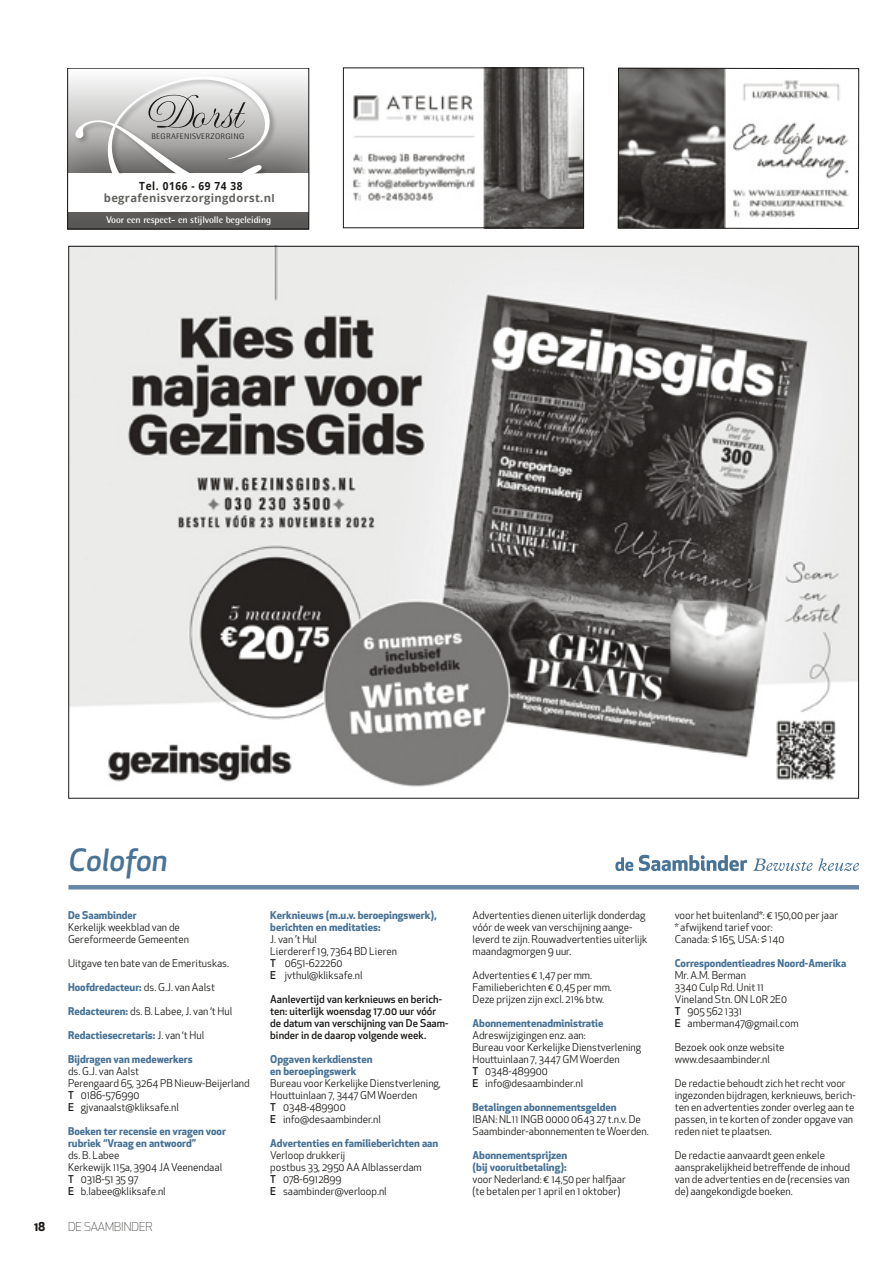
<style>
.page{position:relative;width:893px;height:1263px;background:#fff}
.page>*{position:absolute;margin:0;border:0;box-sizing:border-box;transform-origin:0 0}
.t1{font:italic 500 30px "Apex New";color:#497396}
.t2{font:300 12px "Apex New";color:#1b1917}
.t3{font:700 12px "Apex New";color:#1b1917}
.t4{font:700 11.25px/12px "Open Sans";letter-spacing:.03em;color:#63625f;text-align:center}
.t5{font:10.5px/12px "Apex New";color:#1b1917}
.t6{font:700 10.5px/12px "Apex New";color:#497396}
.t7{font:500 10.5px/12px "Apex New";color:#1b1917}
.t8{font:700 9.6px "Rotis Semi Sans";letter-spacing:-.01em;color:#fff}
.t9{font:300 8.1px "Rotis Semi Sans";letter-spacing:.03em;color:#1b1917;scale:1.09 1}
.s1{color:#1b1917}
.s2{font-size:10.5px}
.s3{font-weight:400;color:#1b1917}
.s4{font-weight:700;color:#497396}
.s5{font-weight:500}
</style>
<div class="page">
<svg style="left:615px;top:855px;width:244px;height:16px"></svg>
<hr style="left:68px;top:885px;width:791px;height:4px;background:#6988a6">
<svg style="left:69px;top:79px;width:238px;height:50px"></svg>
<div style="left:67px;top:129px;width:242px;height:100px;background:#1b1917;opacity:.75"></div>
<div style="left:74px;top:74px;width:209px;height:151px;background:#1b1917;opacity:.3"></div>
<svg style="left:74px;top:74px;width:199px;height:147px"></svg>
<div style="left:68px;top:174px;width:241px;height:37px;background:#fff"></div>
<div style="left:67px;top:68px;width:242px;height:161px;border:1px solid #1b1917"></div>
<img style="left:70px;top:248px;width:787px;height:539px">
<img style="left:353px;top:70px;width:229px;height:156px">
<div style="left:343px;top:68px;width:241px;height:160px;border:1px solid #1b1917"></div>
<img style="left:620px;top:70px;width:229px;height:157px">
<div style="left:618px;top:68px;width:241px;height:161px;border:1px solid #1b1917"></div>
<p class="t9" style="left:151px;top:131px;width:87px">BEGRAFENISVERZORGING</p>
<p class="t4" style="left:104px;top:179px;width:172px"><span class="s1">Tel. 0166 - 69 74 38 </span>begrafenisverzorgingdorst.n<span class="s2">l</span></p>
<p class="t8" style="left:106px;top:213px;width:166px">Voor een respect- en stijlvolle begeleiding</p>
<h1 class="t1" style="left:68px;top:840px;width:101px">Colofon</h1>
<p class="t6" style="left:68px;top:908px;width:70px">De Saambinder</p>
<p class="t5" style="left:68px;top:921px;width:123px">Kerkelijk weekblad van de<br>Gereformeerde Gemeenten</p>
<p class="t5" style="left:68px;top:957px;width:163px">Uitgave ten bate van de Emerituskas.</p>
<p class="t6" style="left:68px;top:980px;width:148px">Hoofdredacteur: <span class="s3">ds. G.J. van Aalst</span></p>
<p class="t5" style="left:68px;top:1005px;width:166px"><span class="s4">Redacteuren:</span> ds. B. Labee, J. van ‘t Hul</p>
<p class="t6" style="left:68px;top:1028px;width:138px">Redactiesecretaris: <span class="s3">J. van ‘t Hul</span></p>
<p class="t6" style="left:68px;top:1052px;width:126px">Bijdragen van medewerkers</p>
<p class="t5" style="left:68px;top:1065px;width:183px">ds. G.J. van Aalst<br>Perengaard 65, 3264 PB Nieuw-Beijerland<br><span class="s5">T</span> 0186-576990<br><span class="s5">E</span> gjvanaalst@kliksafe.nl</p>
<p class="t6" style="left:68px;top:1124px;width:159px">Boeken ter recensie en vragen voor rubriek “Vraag en antwoord”</p>
<p class="t5" style="left:68px;top:1149px;width:156px">ds. B. Labee<br>Kerkewijk 115a, 3904 JA Veenendaal<br><span class="s5">T</span> 0318-51 35 97<br><span class="s5">E</span> b.labee@kliksafe.nl</p>
<p class="t3" style="left:34px;top:1217px;width:13px">18</p>
<p class="t2" style="left:68px;top:1219px;width:86px">DE SAAMBINDER</p>
<p class="t6" style="left:270px;top:908px;width:168px">Kerknieuws (m.u.v. beroepingswerk), berichten en meditaties:</p>
<p class="t5" style="left:270px;top:933px;width:128px">J. van ’t Hul<br>Lierdererf 19, 7364 BD Lieren<br><span class="s5">T</span> 0651-622260<br><span class="s5">E</span> jvthul@kliksafe.nl</p>
<p class="t7" style="left:270px;top:993px;width:179px">Aanlevertijd van kerknieuws en berich&shy;ten: uiterlijk woensdag 17.00 uur vóór de datum van verschijning van De Saam&shy;binder in de daarop volgende week.</p>
<p class="t6" style="left:270px;top:1052px;width:104px">Opgaven kerkdiensten en beroepingswerk</p>
<p class="t5" style="left:270px;top:1077px;width:172px">Bureau voor Kerkelijke Dienstverlening,<br>Houttuinlaan 7, 3447 GM Woerden<br><span class="s5">T</span> 0348-489900<br><span class="s5">E</span> info@desaambinder.nl</p>
<p class="t6" style="left:270px;top:1136px;width:170px">Advertenties en familieberichten aan</p>
<p class="t5" style="left:270px;top:1149px;width:153px">Verloop drukkerij<br>postbus 33, 2950 AA Alblasserdam<br><span class="s5">T</span> 078-6912899<br><span class="s5">E</span> saambinder@verloop.nl</p>
<p class="t5" style="left:472px;top:909px;width:176px">Advertenties dienen uiterlijk donderdag vóór de week van verschijning aange&shy;leverd te zijn. Rouwadvertenties uiterlijk maandagmorgen 9 uur.</p>
<p class="t5" style="left:472px;top:969px;width:141px">Advertenties € 1,47 per mm.<br>Familieberichten € 0,45 per mm.<br>Deze prijzen zijn excl. 21% btw.</p>
<p class="t6" style="left:472px;top:1016px;width:132px">Abonnementenadministratie</p>
<p class="t5" style="left:472px;top:1029px;width:170px">Adreswijzigingen enz. aan:<br>Bureau voor Kerkelijke Dienstverlening<br>Houttuinlaan 7, 3447 GM Woerden<br><span class="s5">T</span> 0348-489900<br><span class="s5">E</span> info@desaambinder.nl</p>
<p class="t6" style="left:472px;top:1100px;width:146px">Betalingen abonnementsgelden</p>
<p class="t5" style="left:472px;top:1113px;width:178px">IBAN: NL11 INGB 0000 0643 27 t.n.v. De<br>Saambinder-abonnementen te Woerden.</p>
<p class="t6" style="left:472px;top:1148px;width:96px">Abonnementsprijzen (bij vooruitbetaling):</p>
<p class="t5" style="left:472px;top:1173px;width:155px">voor Nederland: € 14,50 per halfjaar (te betalen per 1 april en 1 oktober)</p>
<p class="t5" style="left:675px;top:909px;width:165px">voor het buitenland*: € 150,00 per jaar * afwijkend tarief voor:<br>Canada: $ 165, USA: $ 140</p>
<p class="t6" style="left:675px;top:956px;width:173px">Correspondentieadres Noord-Amerika</p>
<p class="t5" style="left:675px;top:969px;width:125px">Mr. A.M. Berman<br>3340 Culp Rd. Unit 11<br>Vineland Stn. ON L0R 2E0<br><span class="s5">T</span> 905 562 1331<br><span class="s5">E</span> amberman47@gmail.com</p>
<p class="t5" style="left:675px;top:1041px;width:111px">Bezoek ook onze website www.desaambinder.nl</p>
<p class="t5" style="left:675px;top:1077px;width:182px">De redactie behoudt zich het recht voor ingezonden bijdragen, kerknieuws, berich&shy;ten en advertenties zonder overleg aan te passen, in te korten of zonder opgave van reden niet te plaatsen.</p>
<p class="t5" style="left:675px;top:1149px;width:177px">De redactie aanvaardt geen enkele aansprakelijkheid betreffende de inhoud van de advertenties en de (recensies van de) aangekondigde boeken.</p>
</div>
